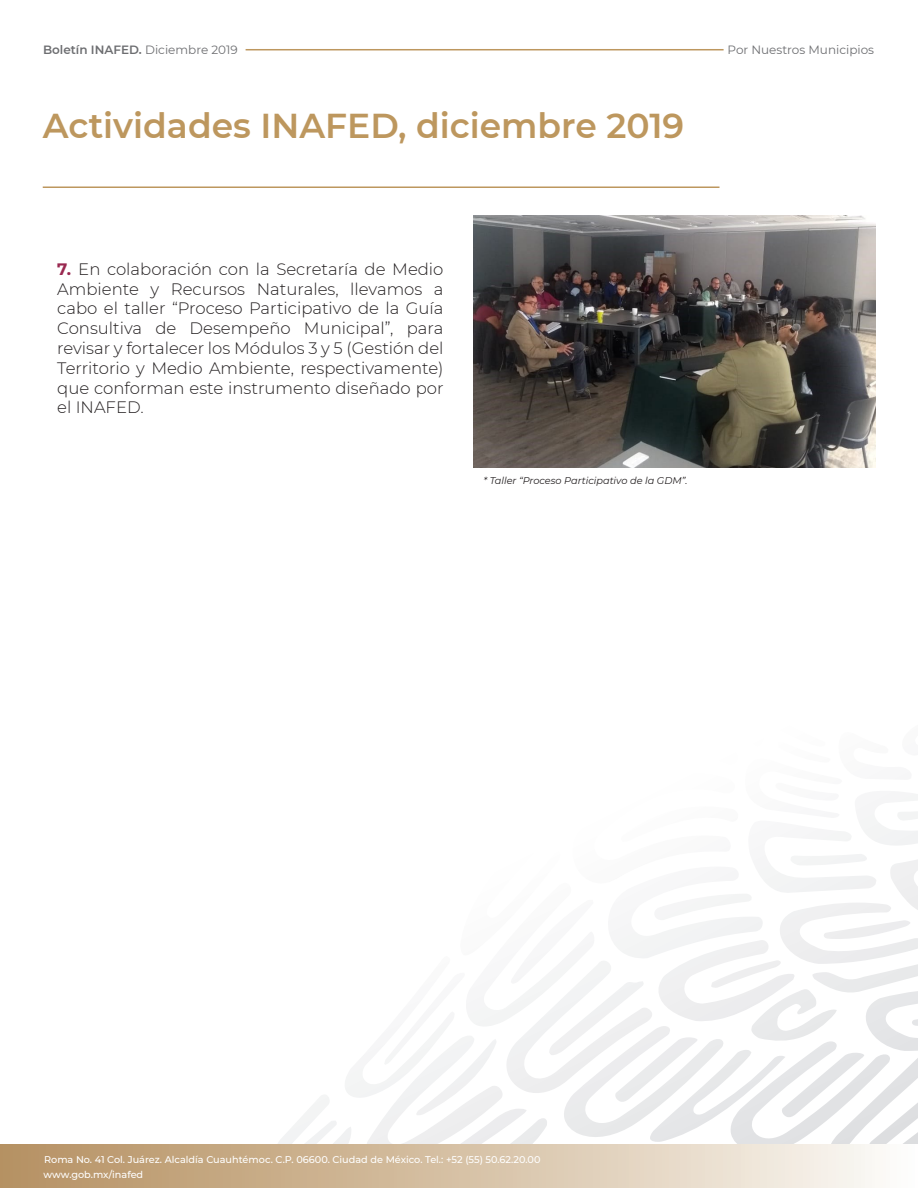
<style>
.page{position:relative;width:918px;height:1188px;background:#fff}
.page>*{position:absolute;margin:0;border:0;box-sizing:border-box;transform-origin:0 0}
.t1{font:600 34.5px "Montserrat";color:#bd975e}
.t2{font:300 16.5px/19.8px "Montserrat";color:#231f20;text-align:justify}
.t3{font:600 12px "Montserrat";color:#6d6e71}
.t4{font:12px "Montserrat";color:#6d6e71}
.t5{font:500 9.75px/15.3px "Montserrat";color:#fff}
.t6{font:italic 9.75px "Montserrat";color:#231f20}
.s1{font-weight:400}
.s2{font-weight:700;color:#992850}
</style>
<div class="page">
<svg style="left:758px;top:794px;width:160px;height:90px"></svg>
<div style="left:0;top:1145px;width:918px;height:43px;background:linear-gradient(to right,#b48e5d,#fbf9f4)"></div>
<hr style="left:43px;top:187px;width:677px;height:1px;background:#bd975e">
<hr style="left:246px;top:49px;width:478px;height:1px;background:#bd975e">
<img style="left:473px;top:215px;width:402px;height:252px">
<p class="t3" style="left:43px;top:41px;width:196px">Boletín INAFED. <span class="s1">Diciembre 2019</span></p>
<p class="t4" style="left:728px;top:42px;width:148px">Por Nuestros Municipios</p>
<h1 class="t1" style="left:43px;top:101px;width:643px">Actividades INAFED, diciembre 2019</h1>
<p class="t2" style="left:57px;top:258px;width:388px"><span class="s2">7.</span> En colaboración con la Secretaría de Medio Ambiente y Recursos Naturales, llevamos a cabo el taller “Proceso Participativo de la Guía Consultiva de Desempeño Municipal”, para revisar y fortalecer los Módulos 3 y 5 (Gestión del Territorio y Medio Ambiente, respectivamente) que conforman este instrumento diseñado por el INAFED.</p>
<p class="t6" style="left:484px;top:474px;width:205px">* Taller “Proceso Participativo de la GDM”.</p>
<p class="t5" style="left:44px;top:1151px;width:498px">Roma No. 41 Col. Juárez. Alcaldía Cuauhtémoc. C.P. 06600. Ciudad de México. Tel.: +52 (55) 50.62.20.00 www.gob.mx/inafed</p>
</div>
